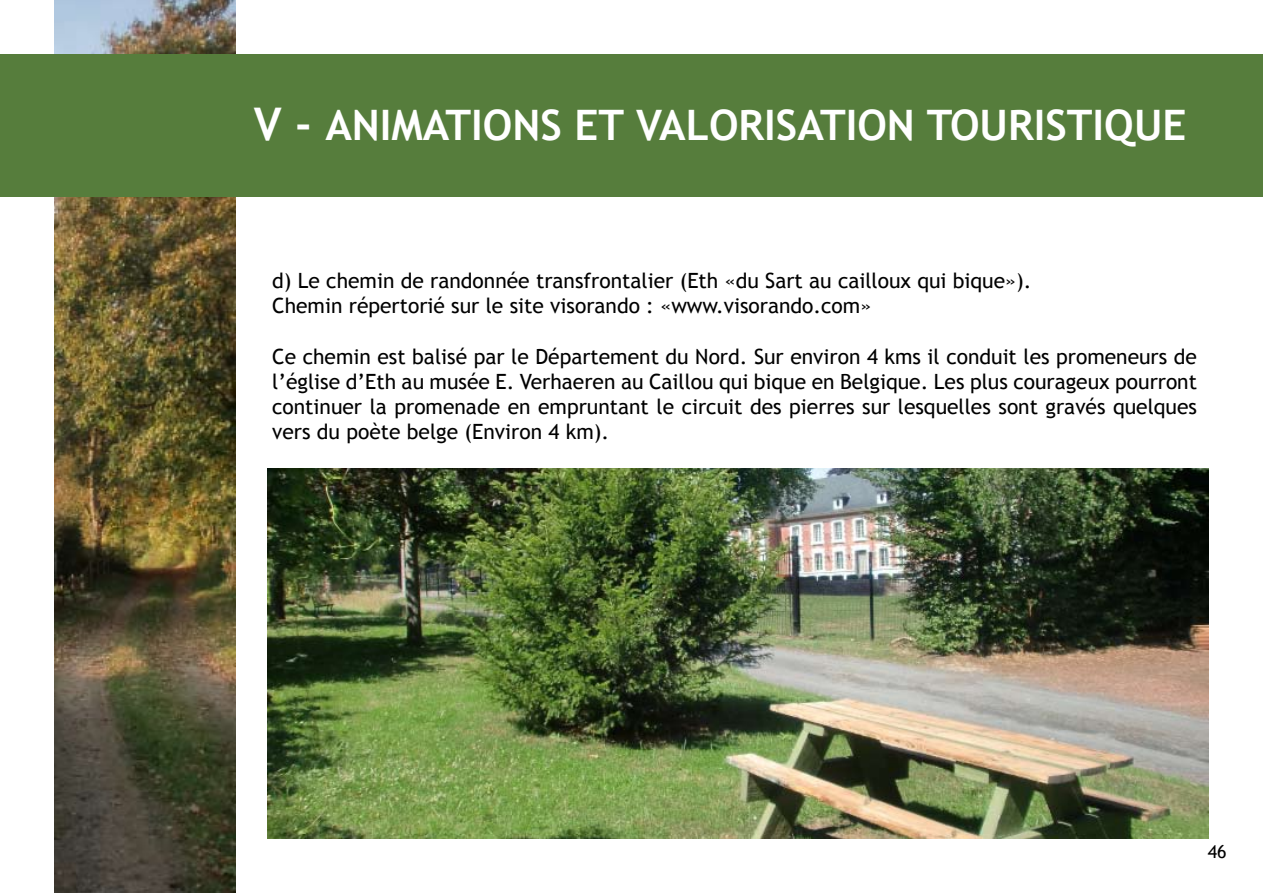
<style>
.page{position:relative;width:1263px;height:893px;background:#fff}
.page>*{position:absolute;margin:0;border:0;box-sizing:border-box;transform-origin:0 0}
.t1{font:700 42px "Trebuchet MS";color:#fff}
.t2{font:21px/25.2px "Trebuchet MS";color:#000}
.t3{font:18px "Trebuchet MS";color:#000}
.s1{font-size:45px}
</style>
<div class="page">
<img style="left:268px;top:468px;width:941px;height:371px">
<img style="left:54px;top:0;width:181px;height:893px">
<div style="left:0;top:54px;width:1263px;height:142px;background:#567d3c"></div>
<h1 class="t1" style="left:254px;top:99px;width:934px"><span class="s1">V -</span> ANIMATIONS ET VALORISATION TOURISTIQUE</h1>
<p class="t2" style="left:272px;top:268px;width:761px">d) Le chemin de randonnée transfrontalier (Eth «du Sart au cailloux qui bique»).<br>Chemin répertorié sur le site visorando : «www.visorando.com»</p>
<p class="t2" style="left:272px;top:344px;width:926px;text-align:justify">Ce chemin est balisé par le Département du Nord. Sur environ 4 kms il conduit les promeneurs de l’église d’Eth au musée E. Verhaeren au Caillou qui bique en Belgique. Les plus courageux pourront continuer la promenade en empruntant le circuit des pierres sur lesquelles sont gravés quelques vers du poète belge (Environ 4 km).</p>
<p class="t3" style="left:1208px;top:841px;width:20px">46</p>
</div>
